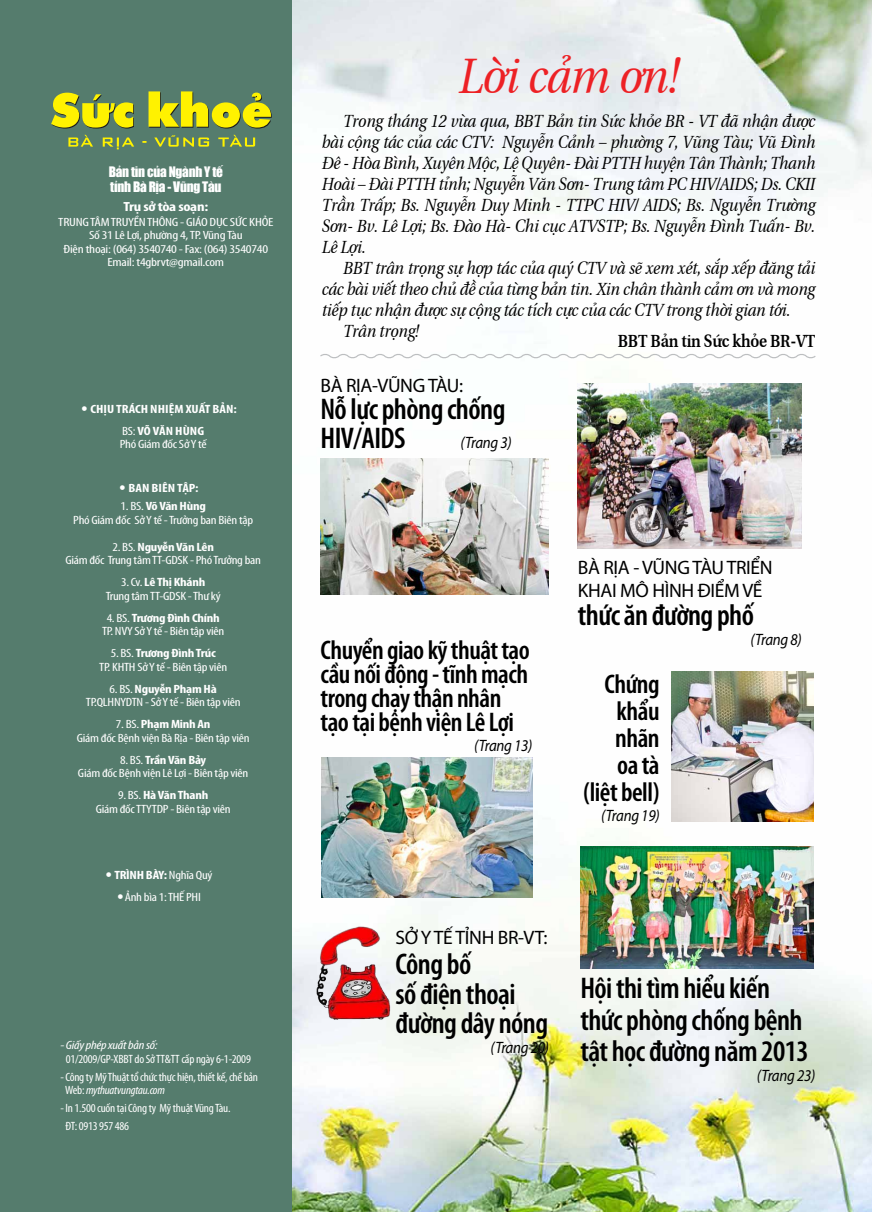
<style>
.page{position:relative;width:872px;height:1212px;background:#fff}
.page>*{position:absolute;margin:0;border:0;box-sizing:border-box;transform-origin:0 0}
.t1{font:italic 51px "Utopia";letter-spacing:-.01em;color:#ed2125;scale:.85 1}
.t2{font:600 condensed 30px/29.2px "Myriad Pro";letter-spacing:-.02em;color:#000}
.t3{font:600 condensed 27px/27px "Myriad Pro";letter-spacing:-.02em;color:#000}
.t4{font:19.5px/22.5px "Myriad Pro";letter-spacing:-.02em;color:#000}
.t5{font:italic 18px/21px "Utopia";letter-spacing:-.01em;color:#000;text-align:justify;scale:.85 1}
.t6{font:700 18px "Utopia";letter-spacing:-.01em;color:#000;scale:.85 1}
.t7{font:italic 16.5px "Myriad Pro";letter-spacing:-.02em;color:#000;scale:.9 1}
.t8{font:13.35px/15.1px "Impact";letter-spacing:-.02em;color:#fff}
.t9{font:700 condensed 13.35px "Myriad Pro";letter-spacing:-.02em;color:#fff;scale:1.25 1}
.t10{font:condensed 12px/13.5px "Myriad Pro";letter-spacing:-.02em;color:#fff;text-align:center;scale:1.2 1}
.t11{font:condensed 12px/13.5px "Myriad Pro";letter-spacing:-.02em;color:#fff;scale:1.06 1}
.t12{font:condensed 12px/13.4px "Myriad Pro";letter-spacing:-.02em;color:#fff;text-align:center;scale:1.25 1}
.t13{font:700 condensed 12px/22px "Myriad Pro";color:#fff;text-align:center;scale:1.2 1}
.t14{font:italic condensed 12px "Myriad Pro";letter-spacing:-.02em;color:#fff;scale:1.2 1}
.s1{font-weight:400}
.s2{font-weight:700}
.s3{font-style:italic}
</style>
<div class="page">
<img style="left:291px;top:0;width:581px;height:1212px">
<div style="left:0;top:0;width:291px;height:1212px;background:#557c6d"></div>
<svg style="left:68px;top:135px;width:187px;height:14px"></svg>
<svg style="left:51px;top:91px;width:221px;height:38px"></svg>
<svg style="left:319px;top:352px;width:498px;height:8px"></svg>
<img style="left:320px;top:459px;width:229px;height:136px">
<img style="left:578px;top:383px;width:223px;height:165px">
<img style="left:322px;top:757px;width:210px;height:140px">
<img style="left:671px;top:671px;width:143px;height:150px">
<img style="left:580px;top:846px;width:234px;height:123px">
<img style="left:316px;top:921px;width:76px;height:99px">
<p class="t8" style="left:109px;top:163px;width:116px">Bản tin của Ngành Y tế tỉnh Bà Rịa - Vũng Tàu</p>
<p class="t9" style="left:123px;top:198px;width:69px">Trụ sở tòa soạn:</p>
<p class="t12" style="left:58px;top:215px;width:174px">TRUNG TÂM TRUYỀN THÔNG - GIÁO DỤC SỨC KHỎE Số 31 Lê Lợi, phường 4, TP. Vũng Tàu<br>Điện thoại: (064) 3540740 - Fax: (064) 3540740<br>Email: t4gbrvt@gmail.com</p>
<p class="t13" style="left:90px;top:397px;width:123px">Chịu trách nhiệm xuất bản:<br><span class="s1">BS:</span> Võ Văn Hùng</p>
<p class="t10" style="left:120px;top:437px;width:74px">Phó Giám đốc Sở Y tế</p>
<p class="t13" style="left:128px;top:477px;width:60px">Ban Biên tập:</p>
<p class="t10" style="left:73px;top:499px;width:152px">1. BS. <span class="s2">Võ Văn Hùng<br></span>Phó Giám đốc Sở Y tế - Trưởng ban Biên tập</p>
<p class="t10" style="left:65px;top:540px;width:165px">2. BS. <span class="s2">Nguyễn Văn Lên<br></span>Giám đốc Trung tâm TT-GDSK - Phó Trưởng ban</p>
<p class="t10" style="left:106px;top:575px;width:97px">3. Cv. <span class="s2">Lê Thị Khánh<br></span>Trung tâm TT-GDSK - Thư ký</p>
<p class="t10" style="left:102px;top:611px;width:103px">4. BS. <span class="s2">Trương Đình Chính<br></span>TP. NVY Sở Y tế - Biên tập viên</p>
<p class="t10" style="left:99px;top:646px;width:108px">5. BS. <span class="s2">Trương Đình Trúc<br></span>TP. KHTH Sở Y tế - Biên tập viên</p>
<p class="t10" style="left:86px;top:682px;width:130px">6. BS.<span class="s2">Nguyễn Phạm Hà<br></span>TP.QLHNYDTN - Sở Y tế - Biên tập viên</p>
<p class="t10" style="left:77px;top:717px;width:145px">7. BS. <span class="s2">Phạm Minh An<br></span>Giám đốc Bệnh viện Bà Rịa - Biên tập viên</p>
<p class="t10" style="left:78px;top:753px;width:143px">8. BS. <span class="s2">Trần Văn Bảy<br></span>Giám đốc Bệnh viện Lê Lợi - Biên tập viên</p>
<p class="t10" style="left:96px;top:788px;width:114px">9. BS. <span class="s2">Hà Văn Thanh<br></span>Giám đốc TTYTDP - Biên tập viên</p>
<p class="t10" style="left:114px;top:863px;width:83px;line-height:22px"><span class="s2">TRÌNH BÀY:</span> Nghĩa Quý<br>Ảnh bìa 1: THẾ PHI</p>
<p class="t14" style="left:60px;top:1038px;width:82px">- Giấy phép xuất bản số:</p>
<p class="t11" style="left:66px;top:1052px;width:176px">01/2009/GP-XBBT do Sở TT&amp;TT cấp ngày 6-1-2009</p>
<p class="t11" style="left:65px;top:1070px;width:183px;text-indent:-5px">- Công ty Mỹ Thuật tổ chức thực hiện, thiết kế, chế bản<br>Web: <span class="s3">mythuatvungtau.com</span></p>
<p class="t11" style="left:66px;top:1099px;width:157px;line-height:17.7px;text-indent:-5px">- In 1.500 cuốn tại Công ty Mỹ thuật Vũng Tàu.<br>ĐT: 0913 957 486</p>
<h1 class="t1" style="left:458px;top:29px;width:260px">Lời cảm ơn!</h1>
<p class="t5" style="left:322px;top:107px;width:582px;text-indent:21px">Trong tháng 12 vừa qua, BBT Bản tin Sức khỏe BR - VT đã nhận được bài cộng tác của các CTV: Nguyễn Cảnh – phường 7, Vũng Tàu; Vũ Đình Đê - Hòa Bình, Xuyên Mộc, Lệ Quyên- Đài PTTH huyện Tân Thành; Thanh Hoài – Đài PTTH tỉnh; Nguyễn Văn Sơn- Trung tâm PC HIV/AIDS; Ds. CKII Trần Trấp; Bs. Nguyễn Duy Minh - TTPC HIV/ AIDS; Bs. Nguyễn Trường Sơn- Bv. Lê Lợi; Bs. Đào Hà- Chi cục ATVSTP; Bs. Nguyễn Đình Tuấn- Bv.<br>Lê Lợi.</p>
<p class="t5" style="left:343px;top:254px;width:557px">BBT trân trọng sự hợp tác của quý CTV và sẽ xem xét, sắp xếp đăng tải</p>
<p class="t5" style="left:322px;top:275px;width:582px">các bài viết theo chủ đề của từng bản tin. Xin chân thành cảm ơn và mong</p>
<p class="t5" style="left:322px;top:296px;width:553px">tiếp tục nhận được sự cộng tác tích cực của các CTV trong thời gian tới.</p>
<p class="t5" style="left:343px;top:317px;width:91px">Trân trọng!</p>
<p class="t6" style="left:617px;top:325px;width:234px">BBT Bản tin Sức khỏe BR-VT</p>
<p class="t4" style="left:320px;top:374px;width:144px">BÀ RỊA-VŨNG TÀU:</p>
<h2 class="t2" style="left:320px;top:395px;width:186px;line-height:28.5px">Nỗ lực phòng chống<br>HIV/AIDS</h2>
<p class="t7" style="left:460px;top:432px;width:58px">(Trang 3)</p>
<h3 class="t3" style="left:320px;top:637px;width:211px;line-height:24px">Chuyển giao kỹ thuật tạo cầu nối động - tĩnh mạch trong chạy thận nhân tạo tại bệnh viện Lê Lợi</h3>
<p class="t7" style="left:474px;top:735px;width:66px">(Trang 13)</p>
<p class="t4" style="left:578px;top:556px;width:196px">BÀ RỊA - VŨNG TÀU TRIỂN<br>KHAI MÔ HÌNH ĐIỂM VỀ</p>
<h2 class="t2" style="left:578px;top:600px;width:178px">thức ăn đường phố</h2>
<p class="t7" style="left:750px;top:630px;width:58px">(Trang 8)</p>
<h3 class="t3" style="left:583px;top:670px;width:78px;text-align:right">Chứng khẩu nhãn<br>oa tà (liệt bell)</h3>
<p class="t7" style="left:601px;top:805px;width:66px">(Trang 19)</p>
<p class="t4" style="left:395px;top:926px;width:154px">SỞ Y TẾ TỈNH BR-VT:</p>
<h2 class="t2" style="left:395px;top:949px;width:154px">Công bố<br>số điện thoại đường dây nóng</h2>
<p class="t7" style="left:490px;top:1037px;width:66px">(Trang 20)</p>
<h2 class="t2" style="left:580px;top:972px;width:230px;line-height:31.5px">Hội thi tìm hiểu kiến thức phòng chống bệnh tật học đường năm 2013</h2>
<p class="t7" style="left:757px;top:1065px;width:66px">(Trang 23)</p>
</div>
